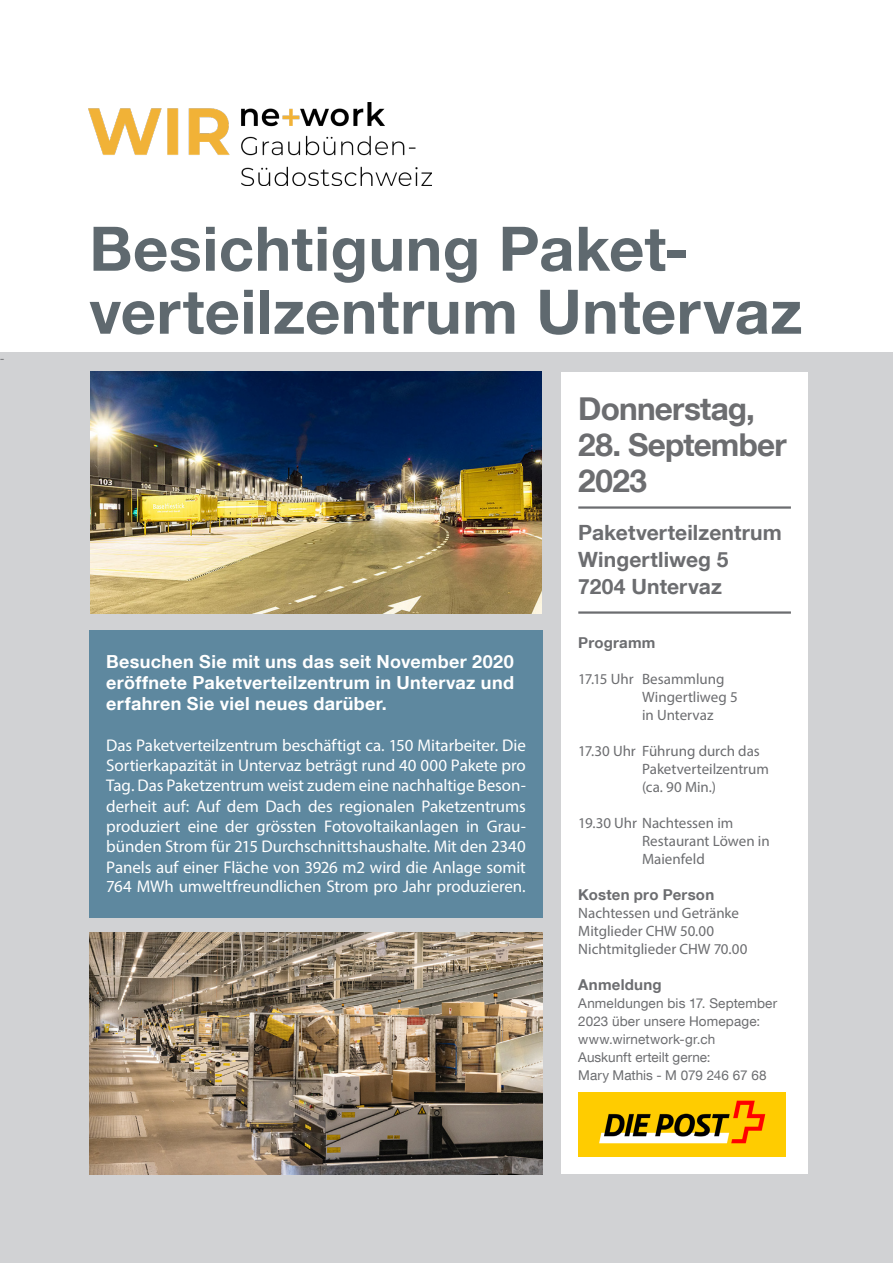
<style>
.page{position:relative;width:893px;height:1263px;background:#fff}
.page>*{position:absolute;margin:0;border:0;box-sizing:border-box;transform-origin:0 0}
.t1{font:700 61.5px/63px "Helvetica Neue LT Com";letter-spacing:.01em;color:#5f696f}
.t2{font:700 31.5px/36px "Helvetica Neue LT Com";letter-spacing:-.025em;color:#6c6d70}
.t3{font:700 21px/27px "Helvetica Neue LT Com";letter-spacing:.005em;color:#6c6d70}
.t4{font:700 18px/21px "Helvetica Neue LT Com";letter-spacing:.02em;color:#fff;text-align:justify}
.t5{font:16.95px/20.2px "Myriad Pro";letter-spacing:-.005em;color:#fff;text-align:justify}
.t6{font:15px/18px "Myriad Pro";color:#6c6d70}
.t7{font:700 15px "Helvetica Neue LT Com";letter-spacing:.015em;color:#6c6d70}
.t8{font:13.5px/18px "Helvetica Neue LT Com";letter-spacing:.01em;color:#6c6d70}
.t9{font:13.5px "Myriad Pro";color:#6c6d70}
</style>
<div class="page">
<div style="left:0;top:353px;width:893px;height:910px;background:#d1d2d4"></div>
<div style="left:561px;top:372px;width:247px;height:802px;background:#fff"></div>
<hr style="left:578px;top:506px;width:213px;height:3px;background:#6c6d70">
<hr style="left:578px;top:611px;width:213px;height:3px;background:#6c6d70">
<img style="left:88px;top:103px;width:343px;height:83px">
<div style="left:89px;top:630px;width:454px;height:288px;background:#5e889f"></div>
<img style="left:91px;top:371px;width:450px;height:243px">
<img style="left:89px;top:932px;width:454px;height:243px">
<img style="left:578px;top:1092px;width:207px;height:64px">
<p class="t9" style="left:0;top:350px;width:6px">-</p>
<h1 class="t1" style="left:89px;top:215px;width:715px">Besichtigung Paket&shy;verteilzentrum Untervaz</h1>
<p class="t4" style="left:106px;top:651px;width:409px">Besuchen Sie mit uns das seit November 2020 eröffnete Paketverteilzentrum in Untervaz und erfahren Sie viel neues darüber.</p>
<p class="t5" style="left:106px;top:734px;width:421px">Das Paketverteilzentrum beschäftigt ca. 150 Mitarbeiter. Die Sortierkapazität in Untervaz beträgt rund 40 000 Pakete pro Tag. Das Paketzentrum weist zudem eine nachhaltige Beson&shy;derheit auf: Auf dem Dach des regionalen Paketzentrums produziert eine der grössten Fotovoltaikanlagen in Grau&shy;bünden Strom für 215 Durchschnittshaushalte. Mit den 2340<br>Panels auf einer Fläche von 3926 m2 wird die Anlage somit 764 MWh umweltfreundlichen Strom pro Jahr produzieren.</p>
<h2 class="t2" style="left:578px;top:390px;width:178px">Donnerstag,</h2>
<h2 class="t2" style="left:578px;top:426px;width:210px">28. September<br>2023</h2>
<p class="t3" style="left:578px;top:519px;width:205px">Paketverteilzentrum<br>Wingertliweg 5<br>7204 Untervaz</p>
<p class="t7" style="left:578px;top:633px;width:79px">Programm</p>
<p class="t6" style="left:642px;top:670px;width:97px;text-indent:-64px">17.15 Uhr Besammlung<br>Wingertliweg 5 in Untervaz</p>
<p class="t6" style="left:642px;top:742px;width:128px;text-indent:-64px">17.30 Uhr Führung durch das<br>Paketverteilzentrum (ca. 90 Min.)</p>
<p class="t6" style="left:642px;top:814px;width:129px;text-indent:-64px">19.30 Uhr Nachtessen im<br>Restaurant Löwen in<br>Maienfeld</p>
<p class="t7" style="left:578px;top:885px;width:137px">Kosten pro Person</p>
<p class="t6" style="left:578px;top:904px;width:171px">Nachtessen und Getränke<br>Mitglieder CHW 50.00<br>Nichtmitglieder CHW 70.00</p>
<p class="t7" style="left:578px;top:975px;width:85px">Anmeldung</p>
<p class="t8" style="left:578px;top:994px;width:200px">Anmeldungen bis 17. September<br>2023 über unsere Homepage: www.wirnetwork-gr.ch<br>Auskunft erteilt gerne:<br>Mary Mathis - M 079 246 67 68</p>
</div>
